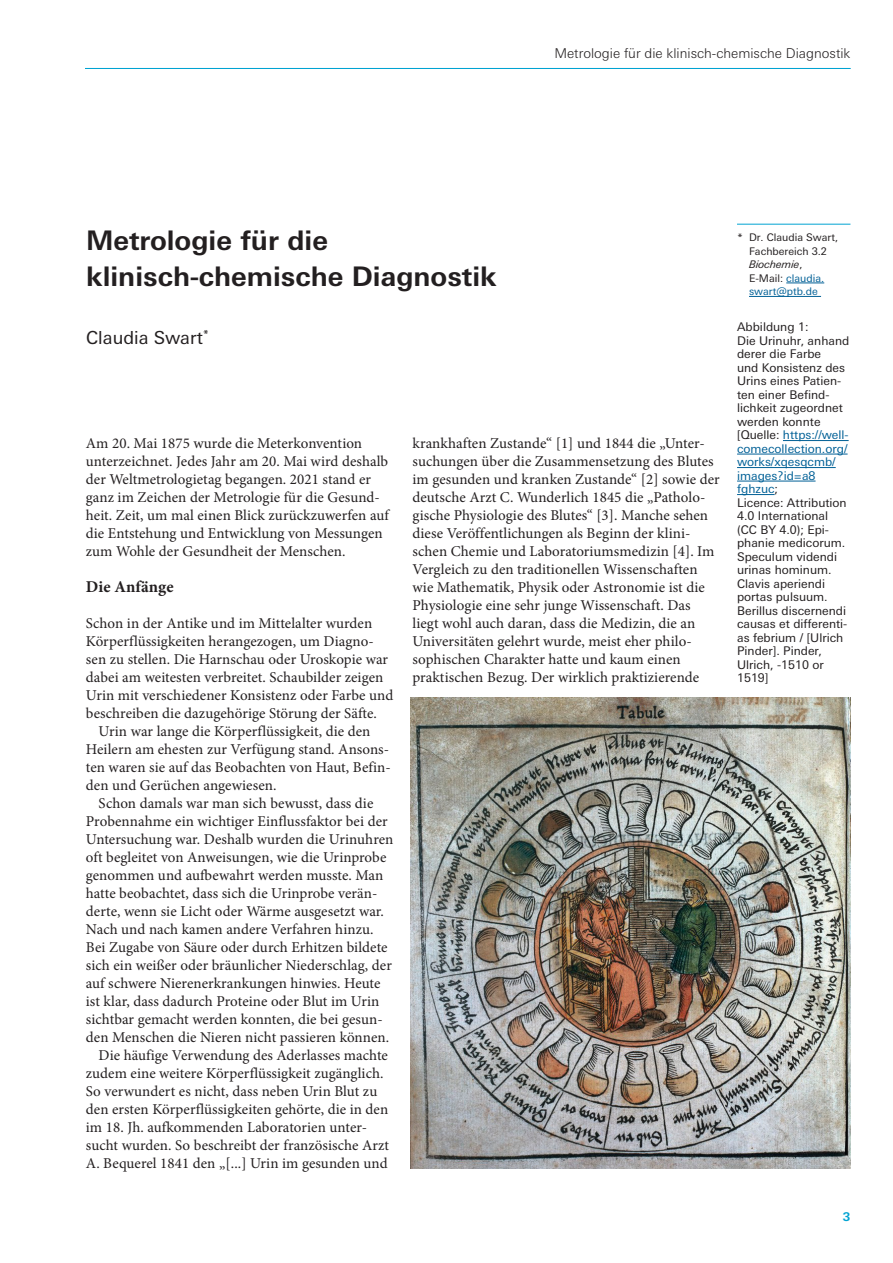
<style>
.page{position:relative;width:893px;height:1263px;background:#fff}
.page>*{position:absolute;margin:0;border:0;box-sizing:border-box;transform-origin:0 0}
.t1{font:700 27px/36px "Univers Next W1 G";color:#231f20}
.t2{font:18px "Univers Next W1 G";color:#231f20}
.t3{font:700 16.5px "Minion Pro";letter-spacing:.005em;color:#231f20}
.t4{font:15px/18px "Minion Pro";letter-spacing:.005em;color:#231f20}
.t5{font:300 13.5px "Univers Next W1 G";color:#231f20}
.t6{font:12px/13.5px "Univers Next W1 G";color:#231f20}
.t7{font:700 12px "Univers Next W1 G";color:#00a3d2}
.t8{font:10.5px/13.5px "Univers Next W1 G";color:#231f20}
.s1{font-style:italic}
.s2{color:#006096}
</style>
<div class="page">
<img style="left:411px;top:698px;width:439px;height:470px">
<hr style="left:783px;top:440px;width:66px;height:1px;background:#006096">
<hr style="left:737px;top:454px;width:111px;height:1px;background:#006096">
<hr style="left:737px;top:467px;width:99px;height:1px;background:#006096">
<hr style="left:737px;top:481px;width:78px;height:1px;background:#006096">
<hr style="left:737px;top:494px;width:38px;height:1px;background:#006096">
<hr style="left:737px;top:224px;width:113px;height:1px;background:#00a3d2">
<hr style="left:786px;top:283px;width:38px;height:1px;background:#006096">
<hr style="left:749px;top:296px;width:72px;height:1px;background:#006096">
<hr style="left:85px;top:68px;width:765px;height:1px;background:#00a3d2">
<p class="t5" style="left:554px;top:45px;width:298px">Metrologie für die klinisch-chemische Diagnostik</p>
<h1 class="t1" style="left:86px;top:223px;width:412px">Metrologie für die klinisch-chemische Diagnostik</h1>
<p class="t2" style="left:86px;top:327px;width:125px">Claudia Swart<sup>*</sup></p>
<p class="t4" style="left:86px;top:435px;width:304px">Am 20. Mai 1875 wurde die Meterkonvention unterzeichnet. Jedes Jahr am 20. Mai wird deshalb der Weltmetrologietag begangen. 2021 stand er ganz im Zeichen der Metrologie für die Gesund&shy;heit. Zeit, um mal einen Blick zurückzuwerfen auf die Entstehung und Entwicklung von Messungen zum Wohle der Gesundheit der Menschen.</p>
<p class="t3" style="left:86px;top:575px;width:89px">Die Anfänge</p>
<p class="t4" style="left:86px;top:615px;width:288px">Schon in der Antike und im Mittelalter wurden</p>
<p class="t4" style="left:86px;top:633px;width:289px">Körperflüssigkeiten herangezogen, um Diagno-</p>
<p class="t4" style="left:86px;top:651px;width:304px">sen zu stellen. Die Harnschau oder Uroskopie war</p>
<p class="t4" style="left:86px;top:669px;width:299px">dabei am weitesten verbreitet. Schaubilder zeigen</p>
<p class="t4" style="left:86px;top:687px;width:309px">Urin mit verschiedener Konsistenz oder Farbe und</p>
<p class="t4" style="left:86px;top:705px;width:293px">beschreiben die dazugehörige Störung der Säfte.</p>
<p class="t4" style="left:99px;top:723px;width:273px">Urin war lange die Körperflüssigkeit, die den</p>
<p class="t4" style="left:86px;top:741px;width:305px">Heilern am ehesten zur Verfügung stand. Ansons-</p>
<p class="t4" style="left:86px;top:759px;width:307px">ten waren sie auf das Beobachten von Haut, Befin-</p>
<p class="t4" style="left:86px;top:777px;width:192px">den und Gerüchen angewiesen.</p>
<p class="t4" style="left:99px;top:795px;width:276px">Schon damals war man sich bewusst, dass die</p>
<p class="t4" style="left:86px;top:813px;width:303px">Probennahme ein wichtiger Einflussfaktor bei der</p>
<p class="t4" style="left:86px;top:831px;width:309px">Untersuchung war. Deshalb wurden die Urinuhren</p>
<p class="t4" style="left:86px;top:849px;width:302px">oft begleitet von Anweisungen, wie die Urinprobe</p>
<p class="t4" style="left:86px;top:867px;width:299px">genommen und aufbewahrt werden musste. Man</p>
<p class="t4" style="left:86px;top:885px;width:293px">hatte beobachtet, dass sich die Urinprobe verän-</p>
<p class="t4" style="left:86px;top:903px;width:300px">derte, wenn sie Licht oder Wärme ausgesetzt war.</p>
<p class="t4" style="left:86px;top:921px;width:289px">Nach und nach kamen andere Verfahren hinzu.</p>
<p class="t4" style="left:86px;top:939px;width:303px">Bei Zugabe von Säure oder durch Erhitzen bildete</p>
<p class="t4" style="left:86px;top:957px;width:308px">sich ein weißer oder bräunlicher Niederschlag, der</p>
<p class="t4" style="left:86px;top:975px;width:296px">auf schwere Nierenerkrankungen hinwies. Heute</p>
<p class="t4" style="left:86px;top:993px;width:295px">ist klar, dass dadurch Proteine oder Blut im Urin</p>
<p class="t4" style="left:86px;top:1011px;width:298px">sichtbar gemacht werden konnten, die bei gesun-</p>
<p class="t4" style="left:86px;top:1029px;width:305px">den Menschen die Nieren nicht passieren können.</p>
<p class="t4" style="left:99px;top:1047px;width:291px">Die häufige Verwendung des Aderlasses machte</p>
<p class="t4" style="left:86px;top:1065px;width:299px">zudem eine weitere Körperflüssigkeit zugänglich.</p>
<p class="t4" style="left:86px;top:1083px;width:293px">So verwundert es nicht, dass neben Urin Blut zu</p>
<p class="t4" style="left:86px;top:1101px;width:304px">den ersten Körperflüssigkeiten gehörte, die in den</p>
<p class="t4" style="left:86px;top:1119px;width:283px">im 18. Jh. aufkommenden Laboratorien unter-</p>
<p class="t4" style="left:86px;top:1137px;width:305px">sucht wurden. So beschreibt der französische Arzt</p>
<p class="t4" style="left:86px;top:1155px;width:303px">A. Bequerel 1841 den „[...] Urin im gesunden und</p>
<p class="t4" style="left:412px;top:435px;width:309px">krankhaften Zustande“ [1] und 1844 die „Unter&shy;suchungen über die Zusammensetzung des Blutes im gesunden und kranken Zustande“ [2] sowie der deutsche Arzt C. Wunderlich 1845 die „Patholo&shy;gische Physiologie des Blutes“ [3]. Manche sehen diese Veröffentlichungen als Beginn der klini&shy;schen Chemie und Laboratoriumsmedizin [4]. Im Vergleich zu den traditionellen Wissenschaften wie Mathematik, Physik oder Astronomie ist die Physiologie eine sehr junge Wissenschaft. Das liegt wohl auch daran, dass die Medizin, die an Universitäten gelehrt wurde, meist eher philo&shy;sophischen Charakter hatte und kaum einen praktischen Bezug. Der wirklich praktizierende</p>
<p class="t8" style="left:749px;top:231px;width:91px;text-indent:-12px">* Dr. Claudia Swart,<br>Fachbereich 3.2<br><span class="s1">Biochemie</span>,<br>E-Mail: <span class="s2">claudia. swart@ptb.de</span></p>
<p class="t6" style="left:737px;top:320px;width:114px">Abbildung 1:<br>Die Urinuhr, anhand derer die Farbe<br>und Konsistenz des<br>Urins eines Patien&shy;ten einer Befind&shy;lichkeit zugeordnet werden konnte [Quelle: <span class="s2">https://well&shy;comecollection.org/ works/xqesqcmb/ images?id=a8 fghzuc</span>;<br>Licence: Attribution<br>4.0 International (CC BY 4.0); Epi&shy;phanie medicorum.<br>Speculum videndi urinas hominum.<br>Clavis aperiendi portas pulsuum.<br>Berillus discernendi causas et differenti&shy;as febrium / [Ulrich<br>Pinder]. Pinder,<br>Ulrich, -1510 or<br>1519]</p>
<p class="t7" style="left:843px;top:1209px;width:9px">3</p>
</div>
